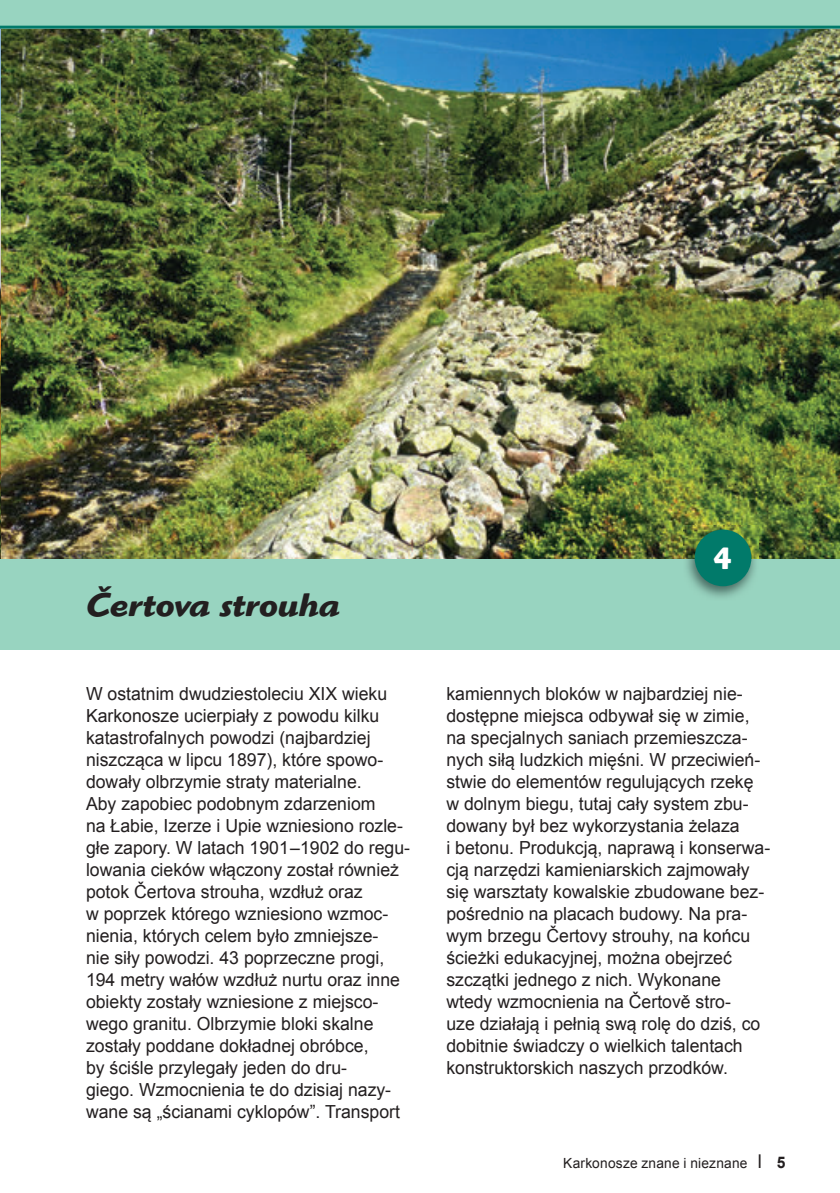
<style>
.page{position:relative;width:840px;height:1193px;background:#fff}
.page>*{position:absolute;margin:0;border:0;box-sizing:border-box;transform-origin:0 0}
.t1{font:italic 700 34px "Highlander Std";letter-spacing:.005em;color:#231f20}
.t2{font:700 32px "Highlander Std";color:#fff;scale:.95 1}
.t3{font:18px/22px "Arial";color:#231f20}
.t4{font:14px "Arial";letter-spacing:.015em;color:#231f20}
.s1{font-size:19px}
.s2{font-weight:700;font-size:16px}
</style>
<div class="page">
<img style="left:0;top:29px;width:839px;height:530px">
<hr style="left:0;top:559px;width:1px;height:91px;background:#98d4c0">
<div style="left:1px;top:559px;width:838px;height:91px;background:#98d4c0"></div>
<img style="left:683px;top:526px;width:75px;height:72px">
<div style="left:694px;top:530px;width:57px;height:56px;background:#017a6a;border-radius:50%"></div>
<div style="left:0;top:0;width:839px;height:27px;background:#98d4c0"></div>
<hr style="left:0;top:26px;width:839px;height:3px;background:#017a6a">
<h1 class="t1" style="left:86px;top:585px;width:255px">Cˇertova strouha</h1>
<h2 class="t2" style="left:713px;top:539px;width:20px">4</h2>
<p class="t3" style="left:86px;top:683px;width:325px">W ostatnim dwudziestoleciu XIX wieku Karkonosze ucierpiały z powodu kilku katastrofalnych powodzi (najbardziej niszcząca w lipcu 1897), które spowo&shy;dowały olbrzymie straty materialne.<br>Aby zapobiec podobnym zdarzeniom<br>na Łabie, Izerze i Upie wzniesiono rozle&shy;głe zapory. W latach 1901 –1902 do regu&shy;lowania cieków włączony został również potok Čertova strouha, wzdłuż oraz<br>w poprzek którego wzniesiono wzmoc&shy;nienia, których celem było zmniejsze-<br>nie siły powodzi. 43 poprzeczne progi, 194 metry wałów wzdłuż nurtu oraz inne obiekty zostały wzniesione z miejsco&shy;wego granitu. Olbrzymie bloki skalne zostały poddane dokładnej obróbce,<br>by ściśle przylegały jeden do dru-<br>giego. Wzmocnienia te do dzisiaj nazy&shy;wane są „ścianami cyklopów”. Transport</p>
<p class="t3" style="left:446px;top:683px;width:325px">kamiennych bloków w najbardziej nie&shy;dostępne miejsca odbywał się w zimie, na specjalnych saniach przemieszcza&shy;nych siłą ludzkich mięśni. W przeciwień&shy;stwie do elementów regulujących rzekę w dolnym biegu, tutaj cały system zbu&shy;dowany był bez wykorzystania żelaza<br>i betonu. Produkcją, naprawą i konserwa&shy;cją narzędzi kamieniarskich zajmowały się warsztaty kowalskie zbudowane bez&shy;pośrednio na placach budowy. Na pra&shy;wym brzegu Čertovy strouhy, na końcu ścieżki edukacyjnej, można obejrzeć szczątki jednego z nich. Wykonane wtedy wzmocnienia na Čertově stro-<br>uze działają i pełnią swą rolę do dziś, co dobitnie świadczy o wielkich talentach konstruktorskich naszych przodków.</p>
<p class="t4" style="left:563px;top:1154px;width:223px">Karkonosze znane i nieznane <span class="s1">l</span> <span class="s2">5</span></p>
</div>
